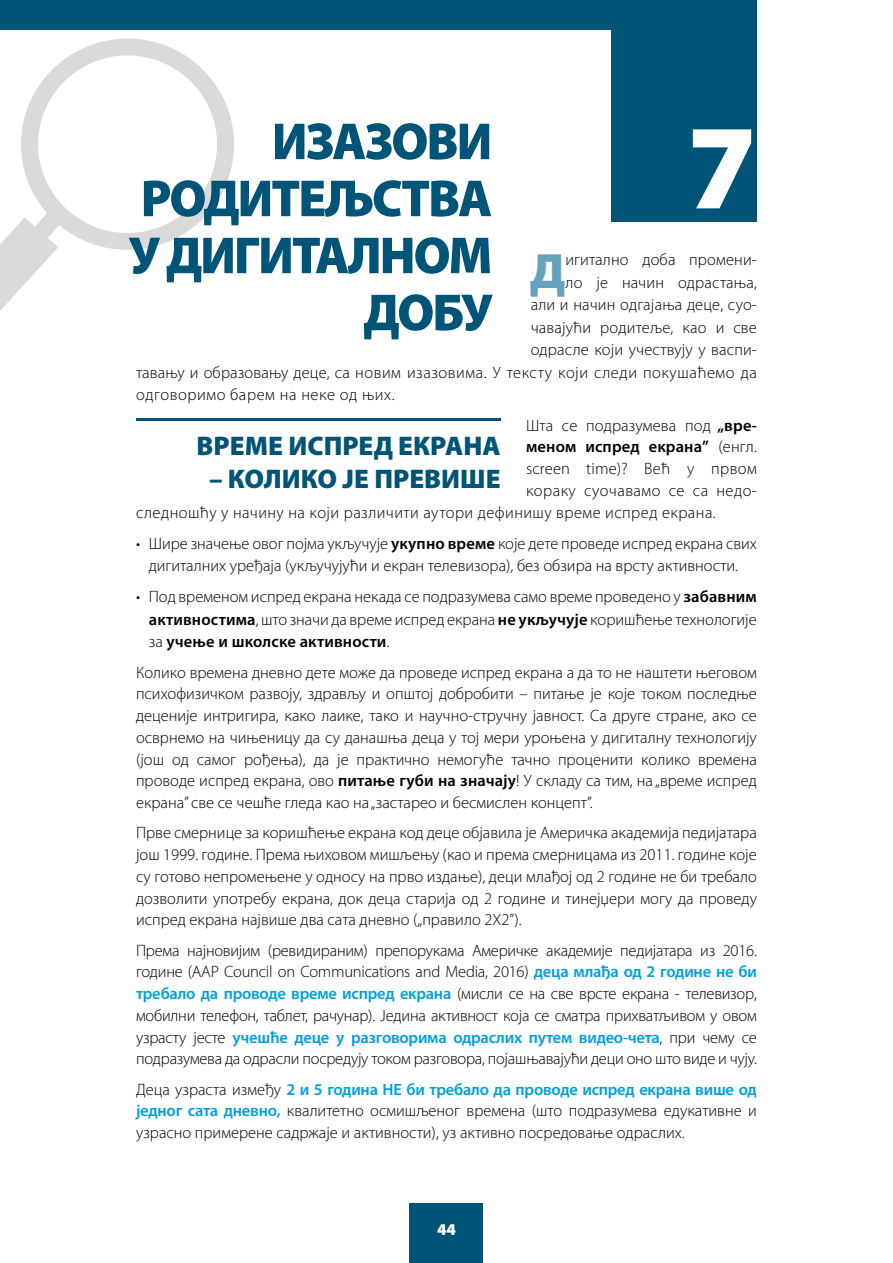
<style>
.page{position:relative;width:893px;height:1263px;background:#fff}
.page>*{position:absolute;margin:0;border:0;box-sizing:border-box;transform-origin:0 0}
.t1{font:900 121.5px "Myriad Pro";color:#fff}
.t2{font:900 52.5px/57px "Myriad Pro";letter-spacing:-.04em;color:#005477;text-align:right}
.t3{font:900 49.95px "Myriad Pro";color:#64a2bd}
.t4{font:900 27px "Myriad Pro";color:#005477}
.t5{font:300 16.5px/21.8px "Myriad Pro";color:#000;text-align:justify}
.t6{font:300 16.5px "Myriad Pro";letter-spacing:.035em;color:#000}
.t7{font:300 16.5px "Myriad Pro";letter-spacing:.03em;color:#000}
.t8{font:600 16.5px "Myriad Pro";letter-spacing:.01em;color:#000}
.t9{font:900 16.5px "Myriad Pro";color:#fff}
.s1{font-weight:600}
.s2{font-weight:300}
.s3{font-weight:600;color:#009ee3}
</style>
<div class="page">
<div style="left:410px;top:1203px;width:73px;height:60px;background:#005477"></div>
<div style="left:0;top:0;width:757px;height:30px;background:#005477"></div>
<svg style="left:0;top:39px;width:234px;height:272px"></svg>
<div style="left:612px;top:0;width:145px;height:221px;background:#005477"></div>
<hr style="left:136px;top:418px;width:365px;height:2px;background:#005477">
<h2 class="t2" style="left:128px;top:113px;width:365px">ИЗАЗОВИ<br>РОДИТЕЉСТВА<br>У ДИГИТАЛНОМ<br>ДОБУ</h2>
<h1 class="t1" style="left:687px;top:98px;width:71px">7</h1>
<h3 class="t3" style="left:530px;top:243px;width:37px">Д</h3>
<p class="t5" style="left:566px;top:249px;width:193px">игитално доба промени-</p>
<p class="t5" style="left:566px;top:272px;width:193px">ло је начин одрастања,</p>
<p class="t5" style="left:531px;top:294px;width:228px">али и начин одгајања деце, суо-</p>
<p class="t5" style="left:531px;top:317px;width:228px">чавајући родитеље, као и све</p>
<p class="t5" style="left:531px;top:339px;width:228px">одрасле који учествују у васпи-</p>
<p class="t6" style="left:136px;top:363px;width:622px">тавању и образовању деце, са новим изазовима. У тексту који следи покушаћемо да</p>
<p class="t6" style="left:136px;top:386px;width:260px">одговоримо барем на неке од њих.</p>
<p class="t5" style="left:526px;top:415px;width:232px">Шта се подразумева под <span class="s1">„вре-</span></p>
<p class="t8" style="left:526px;top:438px;width:232px">меном испред екрана” <span class="s2">(енгл.</span></p>
<p class="t5" style="left:526px;top:458px;width:232px">screen time)? Већ у првом</p>
<p class="t7" style="left:526px;top:481px;width:232px">кораку суочавамо се са недо-</p>
<p class="t7" style="left:136px;top:503px;width:581px">следношћу у начину на који различити аутори дефинишу време испред екрана.</p>
<p class="t5" style="left:136px;top:532px;width:622px;line-height:22.5px;text-align:center">• Шире значење овог појма укључује <span class="s1">укупно време</span> које дете проведе испред екрана свих дигиталних уређаја (укључујући и екран телевизора), без обзира на врсту активности.</p>
<p class="t5" style="left:149px;top:586px;width:610px;line-height:22.5px;text-indent:-13px">• Под временом испред екрана некада се подразумева само време проведено у <span class="s1">забавним активностима</span>, што значи да време испред екрана <span class="s1">не укључује</span> коришћење технологије за <span class="s1">учење и школске активности</span>.</p>
<p class="t5" style="left:136px;top:661px;width:622px">Колико времена дневно дете може да проведе испред екрана а да то не наштети његовом психофизичком развоју, здрављу и општој добробити – питање је које током последње деценије интригира, како лаике, тако и научно-стручну јавност. Са друге стране, ако се осврнемо на чињеницу да су данашња деца у тој мери уроњена у дигиталну технологију (још од самог рођења), да је практично немогуће тачно проценити колико времена проводе испред екрана, ово <span class="s1">питање губи на значају</span>! У складу са тим, на „време испред екрана” све се чешће гледа као на „застарео и бесмислен концепт”.</p>
<p class="t5" style="left:136px;top:822px;width:622px">Прве смернице за коришћење екрана код деце објавила је Америчка академија педијатара још 1999. године. Према њиховом мишљењу (као и према смерницама из 2011. године које су готово непромењене у односу на прво издање), деци млађој од 2 године не би требало дозволити употребу екрана, док деца старија од 2 године и тинејџери могу да проведу испред екрана највише два сата дневно („правило 2X2”).</p>
<p class="t5" style="left:136px;top:939px;width:622px">Према најновијим (ревидираним) препорукама Америчке академије педијатара из 2016. године (AAP Council on Communications and Media, 2016) <span class="s3">деца млађа од 2 године не би требало да проводе време испред екрана</span> (мисли се на све врсте екрана - телевизор, мобилни телефон, таблет, рачунар). Једина активност која се сматра прихватљивом у овом узрасту јесте <span class="s3">учешће деце у разговорима одраслих путем видео-чета</span>, при чему се подразумева да одрасли посредују током разговора, појашњавајући деци оно што виде и чују.</p>
<p class="t5" style="left:136px;top:1078px;width:622px">Деца узраста између <span class="s3">2 и 5 година НЕ би требало да проводе испред екрана више од једног сата дневно,</span> квалитетно осмишљеног времена (што подразумева едукативне и узрасно примерене садржаје и активности), уз активно посредовање одраслих.</p>
<h3 class="t4" style="left:197px;top:431px;width:306px">ВРЕМЕ ИСПРЕД ЕКРАНА</h3>
<h3 class="t4" style="left:209px;top:464px;width:293px">– КОЛИКО ЈЕ ПРЕВИШЕ</h3>
<p class="t9" style="left:437px;top:1220px;width:20px">44</p>
</div>
